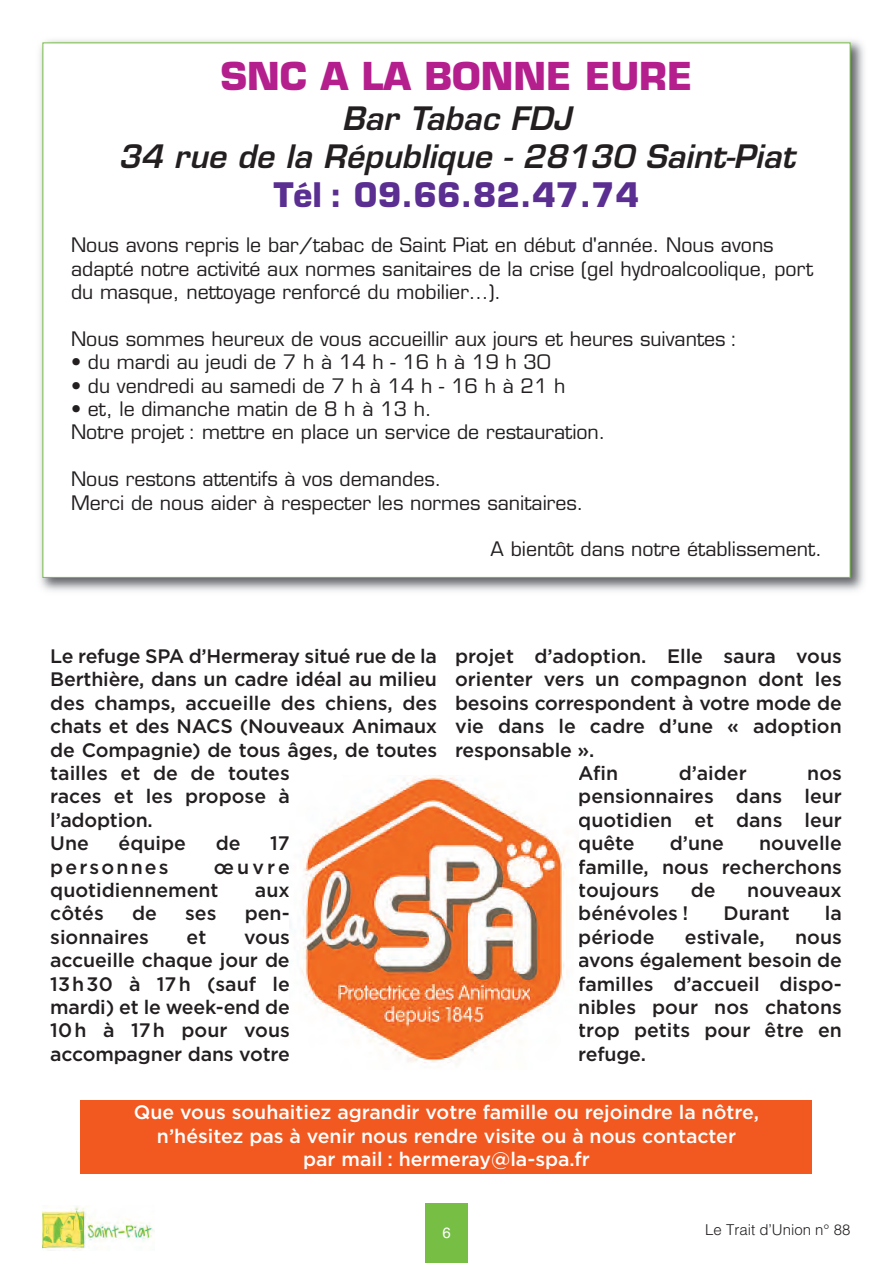
<style>
.page{position:relative;width:893px;height:1263px;background:#fff}
.page>*{position:absolute;margin:0;border:0;box-sizing:border-box;transform-origin:0 0}
.t1{font:700 37.5px "Eurostile";color:#b41e8d}
.t2{font:700 33px "Eurostile";color:#5b2e91}
.t3{font:italic 600 31.5px/37.8px "Eurostile";letter-spacing:.005em;color:#231f20;text-align:center}
.t4{font:500 19.5px/23.4px "Gotham";color:#231f20;text-align:justify}
.t5{font:19.5px/23.4px "Eurostile";color:#231f20}
.t6{font:500 19.5px/23.4px "Gotham";color:#fff;text-align:center}
.t7{font:500 19.5px "Gotham";letter-spacing:.11em;color:#231f20}
.t8{font:300 15px "Helvetica";color:#231f20}
.t9{font:15px "Helvetica";color:#fff}
</style>
<div class="page">
<img style="left:40px;top:40px;width:824px;height:551px">
<div style="left:43px;top:43px;width:807px;height:534px;background:#fff"></div>
<img style="left:43px;top:1206px;width:111px;height:44px">
<div style="left:425px;top:1203px;width:43px;height:60px;background:#76be44"></div>
<img style="left:290px;top:775px;width:277px;height:290px">
<div style="left:81px;top:1100px;width:731px;height:74px;background:#f15921"></div>
<h1 class="t1" style="left:220px;top:61px;width:474px">SNC A LA BONNE EURE</h1>
<h3 class="t3" style="left:118px;top:103px;width:678px">Bar Tabac FDJ<br>34 rue de la République - 28130 Saint-Piat</h3>
<h2 class="t2" style="left:274px;top:182px;width:367px">Tél : 09.66.82.47.74</h2>
<p class="t5" style="left:71px;top:235px;width:744px">Nous avons repris le bar/tabac de Saint Piat en début d'année. Nous avons adapté notre activité aux normes sanitaires de la crise (gel hydroalcoolique, port du masque, nettoyage renforcé du mobilier…).</p>
<p class="t5" style="left:71px;top:329px;width:668px">Nous sommes heureux de vous accueillir aux jours et heures suivantes :</p>
<p class="t5" style="left:71px;top:352px;width:481px">• du mardi au jeudi de 7 h à 14 h - 16 h à 19 h 30</p>
<p class="t5" style="left:71px;top:376px;width:496px">• du vendredi au samedi de 7 h à 14 h - 16 h à 21 h</p>
<p class="t5" style="left:71px;top:399px;width:536px">• et, le dimanche matin de 8 h à 13 h.<br>Notre projet : mettre en place un service de restauration.</p>
<p class="t5" style="left:71px;top:469px;width:514px">Nous restons attentifs à vos demandes.<br>Merci de nous aider à respecter les normes sanitaires.</p>
<p class="t5" style="left:491px;top:540px;width:333px">A bientôt dans notre établissement.</p>
<p class="t4" style="left:50px;top:644px;width:388px;text-align:left">Le refuge SPA d’Hermeray situé rue de la<br>Berthière, dans un cadre idéal au milieu des champs, accueille des chiens, des chats et des NACS (Nouveaux Animaux de Compagnie) de tous âges, de toutes tailles et de de toutes<br>races et les propose à<br>l’adoption.<br>Une</p>
<p class="t4" style="left:119px;top:831px;width:69px">équipe</p>
<p class="t4" style="left:216px;top:831px;width:26px">de</p>
<p class="t4" style="left:270px;top:831px;width:21px">17</p>
<p class="t7" style="left:50px;top:856px;width:120px">personnes</p>
<p class="t4" style="left:50px;top:854px;width:241px;text-indent:164px">œuvre quotidiennement</p>
<p class="t4" style="left:255px;top:878px;width:36px">aux</p>
<p class="t4" style="left:50px;top:901px;width:55px">côtés</p>
<p class="t4" style="left:132px;top:901px;width:26px">de</p>
<p class="t4" style="left:185px;top:901px;width:33px">ses</p>
<p class="t4" style="left:245px;top:901px;width:46px">pen -</p>
<p class="t4" style="left:50px;top:925px;width:100px">sionnaires</p>
<p class="t4" style="left:187px;top:925px;width:21px">et</p>
<p class="t4" style="left:50px;top:925px;width:241px;text-indent:194px">vous accueille chaque jour de 13h30 à 17h (sauf le mardi) et le week-end de 10h à 17h pour vous accompagner dans votre</p>
<p class="t4" style="left:455px;top:644px;width:388px">projet d’adoption. Elle saura vous</p>
<p class="t4" style="left:455px;top:667px;width:388px">orienter vers un compagnon dont les</p>
<p class="t4" style="left:455px;top:691px;width:388px">besoins correspondent à votre mode de</p>
<p class="t4" style="left:455px;top:714px;width:388px">vie dans le cadre d’une « adoption</p>
<p class="t4" style="left:455px;top:737px;width:141px">responsable ».</p>
<p class="t4" style="left:578px;top:761px;width:42px">Afin</p>
<p class="t4" style="left:679px;top:761px;width:69px">d’aider</p>
<p class="t4" style="left:578px;top:761px;width:265px;text-indent:229px">nos pensionnaires dans leur quotidien et dans leur quête</p>
<p class="t4" style="left:578px;top:831px;width:265px;text-indent:181px">nouvelle famille, nous recherchons toujours</p>
<p class="t4" style="left:670px;top:831px;width:56px">d’une</p>
<p class="t4" style="left:691px;top:878px;width:26px">de</p>
<p class="t4" style="left:747px;top:878px;width:96px">nouveaux</p>
<p class="t4" style="left:578px;top:901px;width:112px">bénévoles !</p>
<p class="t4" style="left:723px;top:901px;width:68px">Durant</p>
<p class="t4" style="left:825px;top:901px;width:19px">la</p>
<p class="t4" style="left:578px;top:925px;width:78px">période</p>
<p class="t4" style="left:685px;top:925px;width:81px">estivale,</p>
<p class="t4" style="left:578px;top:925px;width:265px;text-indent:217px">nous avons également besoin de familles d’accueil dispo - nibles pour nos chatons trop petits pour être en refuge.</p>
<p class="t6" style="left:134px;top:1100px;width:627px">Que vous souhaitiez agrandir votre famille ou rejoindre la nôtre, n’hésitez pas à venir nous rendre visite ou à nous contacter<br>par mail : hermeray@la-spa.fr</p>
<p class="t9" style="left:443px;top:1227px;width:10px">6</p>
<p class="t8" style="left:705px;top:1217px;width:147px">Le Trait d’Union n° 88</p>
</div>
